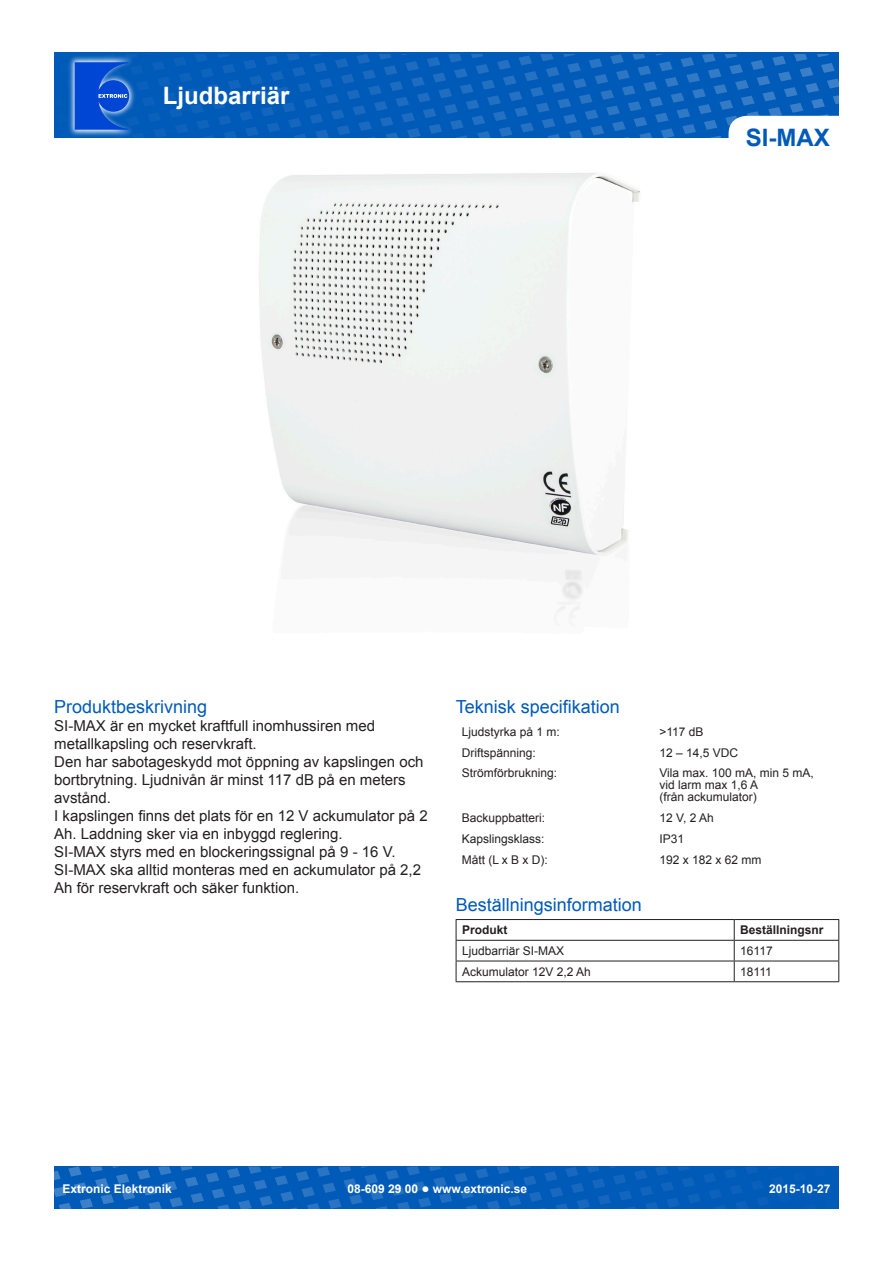
<style>
.page{position:relative;width:893px;height:1263px;background:#fff}
.page>*{position:absolute;margin:0;border:0;box-sizing:border-box;transform-origin:0 0}
.t1{font:700 24px "Arial";color:#fff}
.t2{font:700 24px "Arial";color:#005ab8}
.Rubrik{font:18px "Arial";color:#005ab8}
.Brödtext{font:18px "Arial";color:#005ab8}
.Brödtext-2{font:15px/18px "Arial";color:#231f20}
.Teknisk_spec{font:12px/12px "Arial";color:#231f20}
.Sidfot{font:700 12px "Arial";color:#fff}
.Teknisk_spec-2{font:700 12px "Arial";color:#231f20}
.s1{font-weight:400;font-size:13.5px}
</style>
<div class="page">
<svg style="left:54px;top:53px;width:785px;height:85px;background:#065db9"></svg>
<img style="left:67px;top:130px;width:70px;height:8px">
<svg style="left:54px;top:54px;width:785px;height:76px;background:#095fbc"></svg>
<svg style="left:54px;top:1166px;width:785px;height:43px;background:#085fba"></svg>
<div style="left:729px;top:116px;width:126px;height:43px;background:#fff;border-radius:18px"></div>
<hr style="left:456px;top:940px;width:278px;height:1px;background:#231f20">
<hr style="left:734px;top:940px;width:105px;height:1px;background:#231f20">
<hr style="left:456px;top:961px;width:278px;height:1px;background:#231f20">
<hr style="left:734px;top:961px;width:105px;height:1px;background:#231f20">
<hr style="left:456px;top:981px;width:278px;height:1px;background:#231f20">
<hr style="left:734px;top:981px;width:105px;height:1px;background:#231f20">
<hr style="left:456px;top:919px;width:278px;height:1px;background:#231f20">
<hr style="left:734px;top:919px;width:105px;height:1px;background:#231f20">
<svg style="left:456px;top:920px;width:1px;height:61px"></svg>
<svg style="left:734px;top:920px;width:1px;height:61px"></svg>
<svg style="left:838px;top:920px;width:1px;height:61px"></svg>
<img style="left:259px;top:173px;width:381px;height:444px">
<h1 class="t1" style="left:163px;top:79px;width:128px">Ljudbarriär</h1>
<h1 class="t2" style="left:746px;top:122px;width:86px">SI-MAX</h1>
<p class="Brödtext" style="left:54px;top:694px;width:155px">Produktbeskrivning</p>
<p class="Brödtext-2" style="left:54px;top:716px;width:371px">SI-MAX är en mycket kraftfull inomhussiren med metallkapsling och reservkraft.<br>Den har sabotageskydd mot öppning av kapslingen och bortbrytning. Ljudnivån är minst 117 dB på en meters avstånd.</p>
<p class="Brödtext-2" style="left:54px;top:806px;width:375px">I kapslingen finns det plats för en 12 V ackumulator på 2<br>Ah. Laddning sker via en inbyggd reglering.</p>
<p class="Brödtext-2" style="left:54px;top:842px;width:343px">SI-MAX styrs med en blockeringssignal på 9 - 16 V.</p>
<p class="Brödtext-2" style="left:54px;top:860px;width:368px">SI-MAX ska alltid monteras med en ackumulator på 2,2<br>Ah för reservkraft och säker funktion.</p>
<p class="Rubrik" style="left:456px;top:694px;width:166px">Teknisk specifikation</p>
<p class="Teknisk_spec" style="left:462px;top:726px;width:100px">Ljudstyrka på 1 m:</p>
<p class="Teknisk_spec" style="left:659px;top:726px;width:46px">&gt;117 dB</p>
<p class="Teknisk_spec" style="left:462px;top:746px;width:76px">Driftspänning:</p>
<p class="Teknisk_spec" style="left:659px;top:746px;width:80px">12 – 14,5 VDC</p>
<p class="Teknisk_spec" style="left:462px;top:767px;width:97px">Strömförbrukning:</p>
<p class="Teknisk_spec" style="left:659px;top:767px;width:156px">Vila max. 100 mA, min 5 mA, vid larm max 1,6 A<br>(från ackumulator)</p>
<p class="Teknisk_spec" style="left:462px;top:812px;width:85px">Backuppbatteri:</p>
<p class="Teknisk_spec" style="left:659px;top:812px;width:56px">12 V, 2 Ah</p>
<p class="Teknisk_spec" style="left:462px;top:833px;width:84px">Kapslingsklass:</p>
<p class="Teknisk_spec" style="left:659px;top:833px;width:26px">IP31</p>
<p class="Teknisk_spec" style="left:462px;top:853px;width:88px">Mått (L x B x D):</p>
<p class="Teknisk_spec" style="left:659px;top:853px;width:104px">192 x 182 x 62 mm</p>
<p class="Rubrik" style="left:456px;top:892px;width:188px">Beställningsinformation</p>
<p class="Teknisk_spec-2" style="left:462px;top:922px;width:47px">Produkt</p>
<p class="Teknisk_spec-2" style="left:740px;top:922px;width:85px">Beställningsnr</p>
<p class="Teknisk_spec" style="left:462px;top:945px;width:104px">Ljudbarriär SI-MAX</p>
<p class="Teknisk_spec" style="left:740px;top:945px;width:34px">16117</p>
<p class="Teknisk_spec" style="left:462px;top:966px;width:130px">Ackumulator 12V 2,2 Ah</p>
<p class="Teknisk_spec" style="left:740px;top:966px;width:33px">18111</p>
<p class="Sidfot" style="left:63px;top:1180px;width:111px">Extronic Elektronik</p>
<p class="Sidfot" style="left:347px;top:1180px;width:181px">08-609 29 00 <span class="s1">●</span> www.extronic.se</p>
<p class="Sidfot" style="left:769px;top:1180px;width:63px">2015-10-27</p>
</div>
